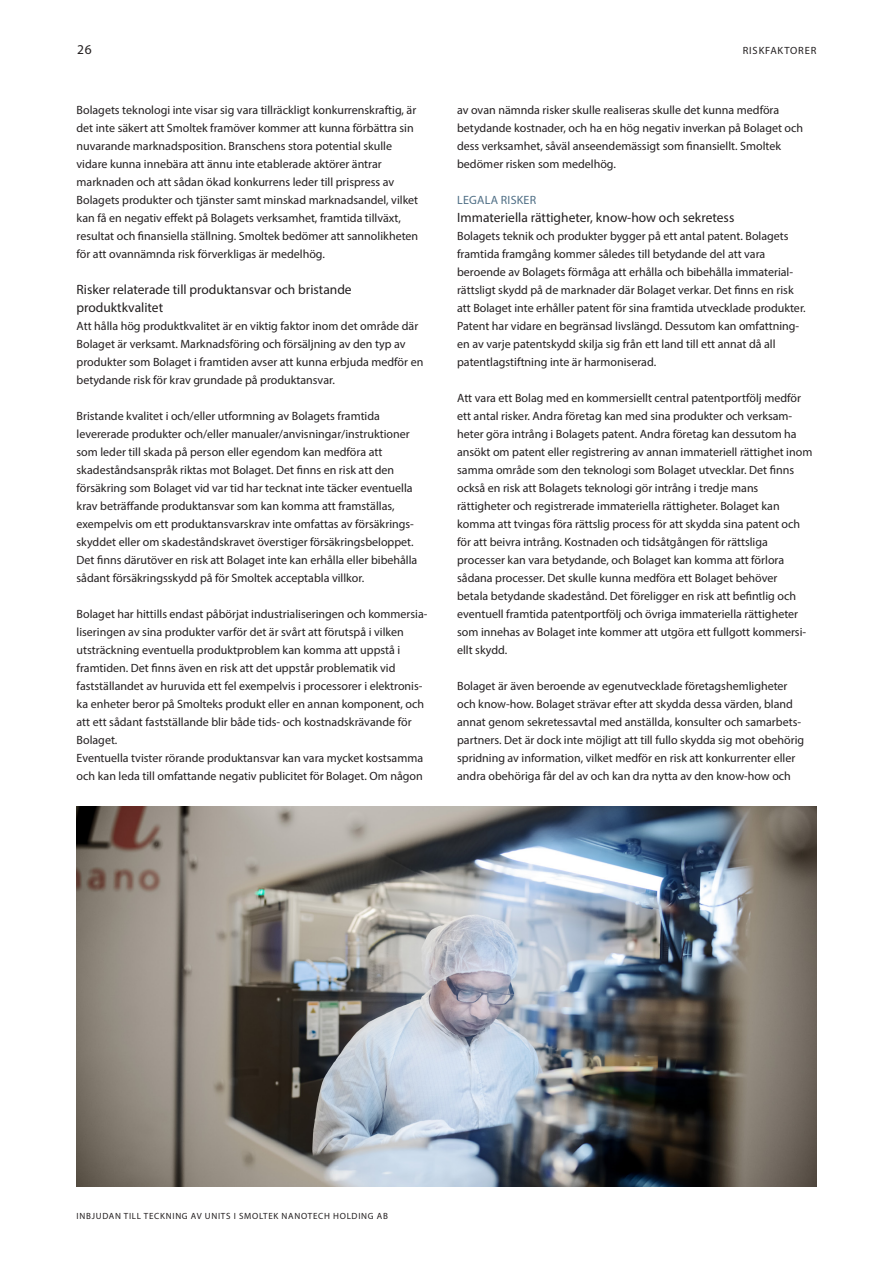
<style>
.page{position:relative;width:893px;height:1263px;background:#fff}
.page>*{position:absolute;margin:0;border:0;box-sizing:border-box;transform-origin:0 0}
.t1{font:13.5px/18px "Myriad Pro";color:#231f20}
.t2{font:12px/18px "Myriad Pro";color:#231f20}
.t3{font:12px "Myriad Pro";letter-spacing:.02em;color:#4e6e85}
.t4{font:10.5px "Myriad Pro";color:#231f20}
.t5{font:9px "Myriad Pro";letter-spacing:.08em;color:#231f20}
</style>
<div class="page">
<img style="left:77px;top:807px;width:739px;height:379px">
<p class="t1" style="left:77px;top:40px;width:16px">26</p>
<p class="t4" style="left:743px;top:44px;width:14px">Riskfaktorer</p>
<p class="t2" style="left:77px;top:100px;width:343px">Bolagets teknologi inte visar sig vara tillräckligt konkurrenskraftig, är det inte säkert att Smoltek framöver kommer att kunna förbättra sin nuvarande marknadsposition. Branschens stora potential skulle vidare kunna innebära att ännu inte etablerade aktörer äntrar marknaden och att sådan ökad konkurrens leder till prispress av Bolagets produkter och tjänster samt minskad marknadsandel, vilket kan få en negativ effekt på Bolagets verksamhet, framtida tillväxt, resultat och finansiella ställning. Smoltek bedömer att sannolikheten för att ovannämnda risk förverkligas är medelhög.</p>
<p class="t1" style="left:77px;top:280px;width:277px">Risker relaterade till produktansvar och bristande produktkvalitet</p>
<p class="t2" style="left:77px;top:316px;width:348px">Att hålla hög produktkvalitet är en viktig faktor inom det område där Bolaget är verksamt. Marknadsföring och försäljning av den typ av produkter som Bolaget i framtiden avser att kunna erbjuda medför en betydande risk för krav grundade på produktansvar.</p>
<p class="t2" style="left:77px;top:406px;width:342px">Bristande kvalitet i och/eller utformning av Bolagets framtida levererade produkter och/eller manualer/anvisningar/instruktioner som leder till skada på person eller egendom kan medföra att skadeståndsanspråk riktas mot Bolaget. Det finns en risk att den försäkring som Bolaget vid var tid har tecknat inte täcker eventuella krav beträffande produktansvar som kan komma att framställas, exempelvis om ett produktansvarskrav inte omfattas av försäkrings&shy;skyddet eller om skadeståndskravet överstiger försäkringsbeloppet.<br>Det finns därutöver en risk att Bolaget inte kan erhålla eller bibehålla sådant försäkringsskydd på för Smoltek acceptabla villkor.</p>
<p class="t2" style="left:77px;top:604px;width:352px">Bolaget har hittills endast påbörjat industrialiseringen och kommersia&shy;liseringen av sina produkter varför det är svårt att förutspå i vilken utsträckning eventuella produktproblem kan komma att uppstå i framtiden. Det finns även en risk att det uppstår problematik vid fastställandet av huruvida ett fel exempelvis i processorer i elektronis&shy;ka enheter beror på Smolteks produkt eller en annan komponent, och att ett sådant fastställande blir både tids- och kostnadskrävande för Bolaget.<br>Eventuella tvister rörande produktansvar kan vara mycket kostsamma och kan leda till omfattande negativ publicitet för Bolaget. Om någon</p>
<p class="t2" style="left:457px;top:100px;width:348px">av ovan nämnda risker skulle realiseras skulle det kunna medföra betydande kostnader, och ha en hög negativ inverkan på Bolaget och dess verksamhet, såväl anseendemässigt som finansiellt. Smoltek bedömer risken som medelhög.</p>
<p class="t3" style="left:457px;top:192px;width:80px">LEGALA RISKER</p>
<p class="t1" style="left:457px;top:208px;width:279px">Immateriella rättigheter, know-how och sekretess</p>
<p class="t2" style="left:457px;top:226px;width:350px">Bolagets teknik och produkter bygger på ett antal patent. Bolagets framtida framgång kommer således till betydande del att vara beroende av Bolagets förmåga att erhålla och bibehålla immaterial&shy;rättsligt skydd på de marknader där Bolaget verkar. Det finns en risk att Bolaget inte erhåller patent för sina framtida utvecklade produkter.<br>Patent har vidare en begränsad livslängd. Dessutom kan omfattning&shy;en av varje patentskydd skilja sig från ett land till ett annat då all patentlagstiftning inte är harmoniserad.</p>
<p class="t2" style="left:457px;top:388px;width:357px">Att vara ett Bolag med en kommersiellt central patentportfölj medför ett antal risker. Andra företag kan med sina produkter och verksam&shy;heter göra intrång i Bolagets patent. Andra företag kan dessutom ha ansökt om patent eller registrering av annan immateriell rättighet inom samma område som den teknologi som Bolaget utvecklar. Det finns också en risk att Bolagets teknologi gör intrång i tredje mans rättigheter och registrerade immateriella rättigheter. Bolaget kan komma att tvingas föra rättslig process för att skydda sina patent och för att beivra intrång. Kostnaden och tidsåtgången för rättsliga processer kan vara betydande, och Bolaget kan komma att förlora sådana processer. Det skulle kunna medföra ett Bolaget behöver<br>betala betydande skadestånd. Det föreligger en risk att befintlig och eventuell framtida patentportfölj och övriga immateriella rättigheter som innehas av Bolaget inte kommer att utgöra ett fullgott kommersi&shy;ellt skydd.</p>
<p class="t2" style="left:457px;top:676px;width:349px">Bolaget är även beroende av egenutvecklade företagshemligheter och know-how. Bolaget strävar efter att skydda dessa värden, bland annat genom sekretessavtal med anställda, konsulter och samarbets&shy;partners. Det är dock inte möjligt att till fullo skydda sig mot obehörig spridning av information, vilket medför en risk att konkurrenter eller andra obehöriga får del av och kan dra nytta av den know-how och</p>
<p class="t5" style="left:77px;top:1210px;width:10px">Inbjudan</p>
<p class="t5" style="left:124px;top:1210px;width:6px">till</p>
<p class="t5" style="left:144px;top:1210px;width:7px">teckning</p>
<p class="t5" style="left:191px;top:1210px;width:20px">av units</p>
<p class="t5" style="left:234px;top:1210px;width:18px">i Smoltek</p>
<p class="t5" style="left:282px;top:1210px;width:14px">Nanotech</p>
<p class="t5" style="left:333px;top:1210px;width:14px">Holding</p>
<p class="t5" style="left:377px;top:1210px;width:13px">AB</p>
</div>
